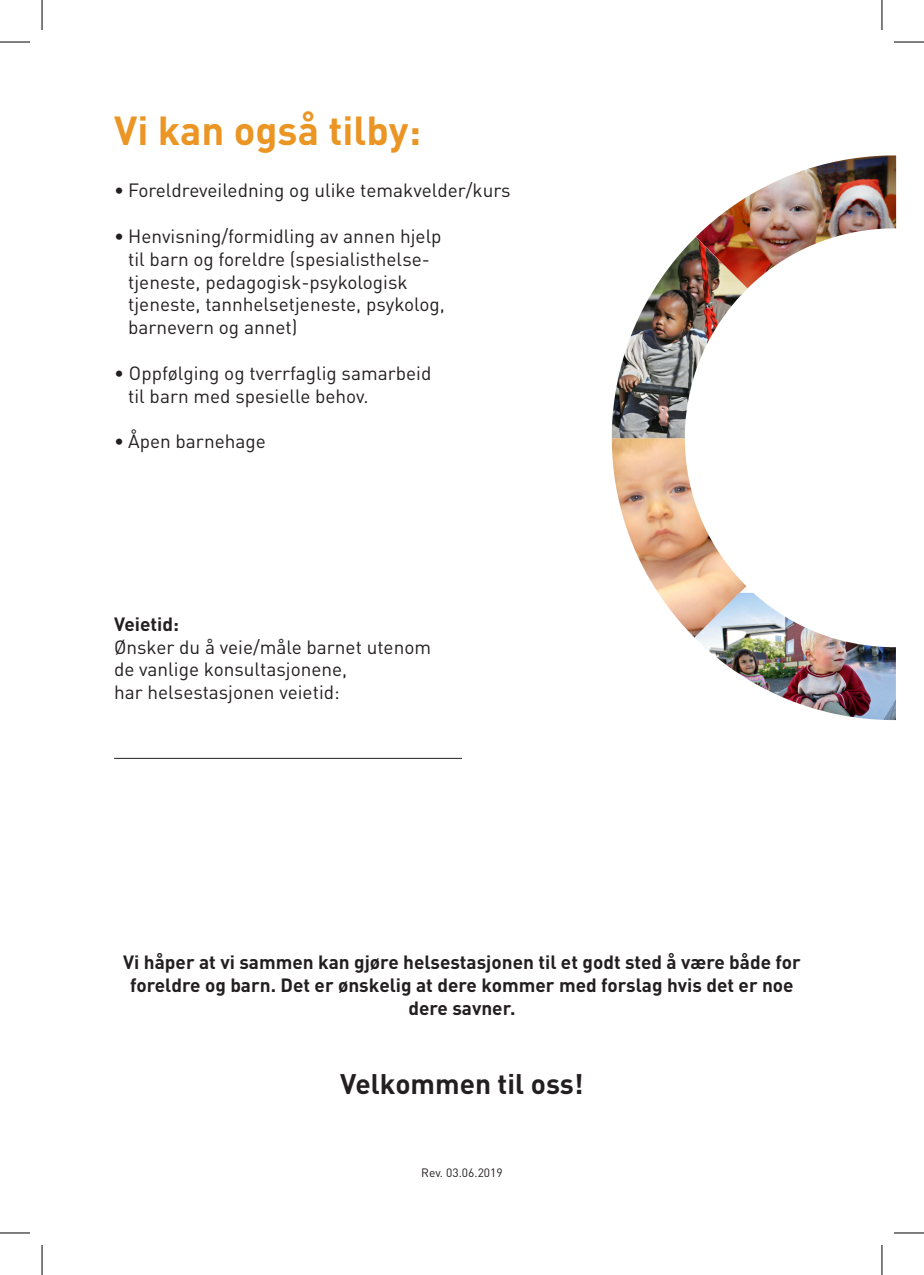
<style>
.page{position:relative;width:924px;height:1275px;background:#fff}
.page>*{position:absolute;margin:0;border:0;box-sizing:border-box;transform-origin:0 0}
.t1{font:700 40px "DINOT";color:#ea9524}
.t2{font:700 28px "DINOT";color:#231f20}
.t3{font:19px/22.8px "DINOT";color:#231f20}
.t4{font:700 19px/22.8px "DINOT";color:#231f20;text-align:center}
.t5{font:12px "DINOT";color:#231f20}
</style>
<div class="page">
<img style="left:611px;top:238px;width:136px;height:399px">
<img style="left:694px;top:593px;width:201px;height:127px">
<img style="left:695px;top:155px;width:200px;height:133px">
<hr style="left:114px;top:758px;width:348px;height:1px;background:#231f20">
<hr style="left:0;top:42px;width:30px;height:1px;background:#000">
<hr style="left:893px;top:42px;width:30px;height:1px;background:#000">
<hr style="left:0;top:1232px;width:30px;height:1px;background:#000">
<hr style="left:893px;top:1232px;width:30px;height:1px;background:#000">
<hr style="left:42px;top:0;width:1px;height:30px;background:#000">
<hr style="left:42px;top:1245px;width:1px;height:30px;background:#000">
<hr style="left:881px;top:0;width:1px;height:30px;background:#000">
<hr style="left:881px;top:1245px;width:1px;height:30px;background:#000">
<p class="t1" style="left:114px;top:103px;width:308px">Vi kan også tilby:</p>
<p class="t3" style="left:114px;top:178px;width:398px">• Foreldreveiledning og ulike temakvelder/kurs</p>
<p class="t3" style="left:114px;top:224px;width:329px">• Henvisning/formidling av annen hjelp</p>
<p class="t3" style="left:128px;top:247px;width:303px">til barn og foreldre (spesialisthelse-</p>
<p class="t3" style="left:128px;top:270px;width:318px">tjeneste, pedagogisk-psykologisk tjeneste, tannhelsetjeneste, psykolog,</p>
<p class="t3" style="left:128px;top:315px;width:171px">barnevern og annet)</p>
<p class="t3" style="left:114px;top:361px;width:318px">• Oppfølging og tverrfaglig samarbeid</p>
<p class="t3" style="left:128px;top:384px;width:242px">til barn med spesielle behov.</p>
<p class="t3" style="left:114px;top:429px;width:153px">• Åpen barnehage</p>
<p class="t4" style="left:114px;top:612px;width:66px">Veietid:</p>
<p class="t3" style="left:114px;top:634px;width:318px">Ønsker du å veie/måle barnet utenom de vanlige konsultasjonene,</p>
<p class="t3" style="left:114px;top:680px;width:227px">har helsestasjonen veietid:</p>
<p class="t4" style="left:123px;top:950px;width:678px">Vi håper at vi sammen kan gjøre helsestasjonen til et godt sted å være både for foreldre og barn. Det er ønskelig at dere kommer med forslag hvis det er noe dere savner.</p>
<p class="t2" style="left:340px;top:1065px;width:245px">Velkommen til oss!</p>
<p class="t5" style="left:421px;top:1164px;width:83px">Rev. 03.06.2019</p>
</div>
